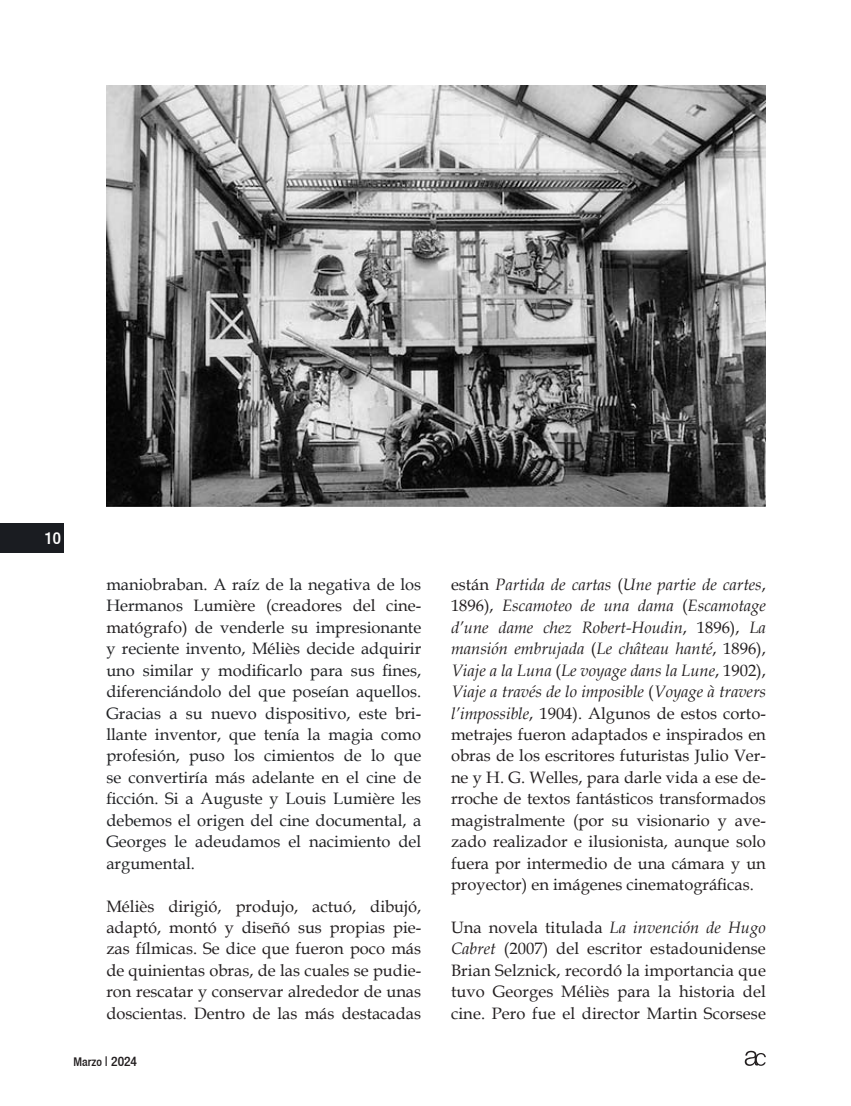
<style>
.page{position:relative;width:851px;height:1106px;background:#fff}
.page>*{position:absolute;margin:0;border:0;box-sizing:border-box;transform-origin:0 0}
.t1{font:500 condensed 16.95px "Helvetica 67";color:#fff}
.c_de_texto{font:16.5px/21.5px "Book Antiqua";color:#231f20;text-align:justify}
.c_de_texto-2{font:16.5px/21.5px "Book Antiqua";color:#202124;text-align:justify}
.t2{font:500 condensed 12px "Helvetica 67";color:#231f20}
.s1{color:#231f20}
.s2{font-size:13.5px}
.s3{font-style:italic}
</style>
<div class="page">
<div style="left:0;top:523px;width:64px;height:29px;background:#1a1c21"></div>
<svg style="left:744px;top:1050px;width:21px;height:15px"></svg>
<img style="left:106px;top:85px;width:659px;height:422px">
<p class="t1" style="left:45px;top:528px;width:18px">10</p>
<p class="c_de_texto-2" style="left:106px;top:573px;width:316px">maniobraban. A raíz de la negativa de los Hermanos <span class="s1">Lumière (creadores del cine&shy;matógrafo)</span> de venderle su impresionante y reciente invento, Méliès decide adquirir uno similar y modificarlo para sus fines, diferenciándolo del que poseían aquellos.<br>Gracias a su nuevo dispositivo, este bri&shy;llante inventor, que tenía la magia como profesión, puso los cimientos de lo que se convertiría más adelante en el cine de ficción. Si a Auguste y Louis Lumière les debemos el origen del cine documental, a Georges le adeudamos el nacimiento del argumental.</p>
<p class="c_de_texto" style="left:106px;top:894px;width:316px">Méliès dirigió, produjo, actuó, dibujó, adaptó, montó y diseñó sus propias pie&shy;zas fílmicas. Se dice que fueron poco más de quinientas obras, de las cuales se pudie&shy;ron rescatar y conservar alrededor de unas doscientas. Dentro de las más destacadas</p>
<p class="t2" style="left:74px;top:1054px;width:65px">Marzo <span class="s2">| 2024</span></p>
<p class="c_de_texto" style="left:451px;top:573px;width:316px">están <span class="s3">Partida de cartas</span> (<span class="s3">Une partie de cartes</span>, 1896), <span class="s3">Escamoteo de una dama</span> (<span class="s3">Escamotage d’une dame chez Robert-Houdin</span>, 1896), <span class="s3">La mansión embrujada</span> (<span class="s3">Le château hanté</span>, 1896), <span class="s3">Viaje a la Luna</span> (<span class="s3">Le voyage dans la Lune</span>, 1902), <span class="s3">Viaje a través de lo imposible</span> (<span class="s3">Voyage à travers l’impossible</span>, 1904). Algunos de estos corto&shy;metrajes fueron adaptados e inspirados en obras de los escritores futuristas Julio Ver&shy;ne y H. G. Welles, para darle vida a ese de&shy;rroche de textos fantásticos transformados magistralmente (por su visionario y ave&shy;zado realizador e ilusionista, aunque solo fuera por intermedio de una cámara y un proyector) en imágenes cinematográficas.</p>
<p class="c_de_texto" style="left:451px;top:916px;width:316px">Una novela titulada <span class="s3">La invención de Hugo Cabret</span> (2007) del escritor estadounidense Brian Selznick, recordó la importancia que tuvo Georges Méliès para la historia del cine. Pero fue el director Martin Scorsese</p>
</div>
